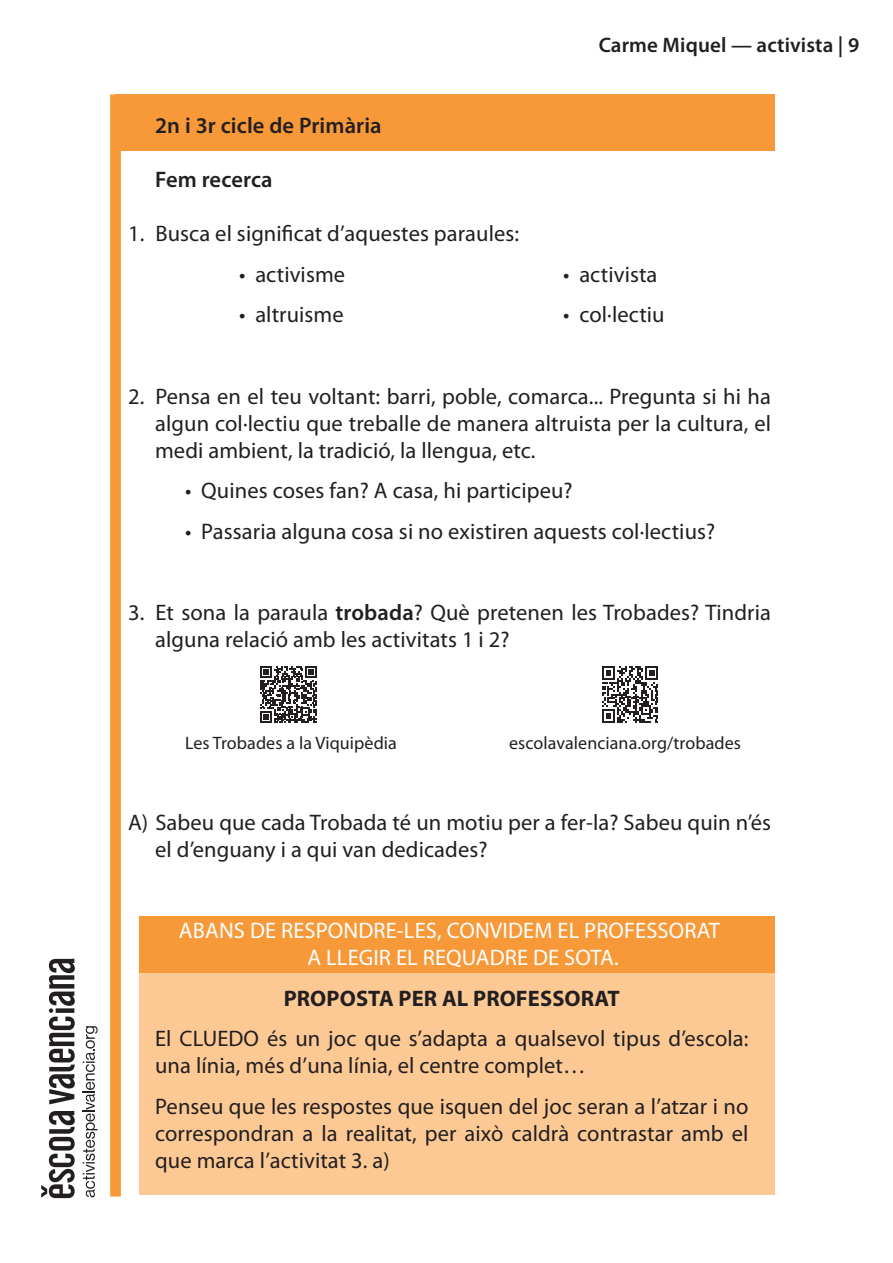
<style>
.page{position:relative;width:893px;height:1263px;background:#fff}
.page>*{position:absolute;margin:0;border:0;box-sizing:border-box;transform-origin:0 0}
.t1{font:22.5px/27px "Myriad Pro";letter-spacing:.005em;color:#231f20}
.t2{font:22.5px/27px "Myriad Pro";letter-spacing:.005em;color:#fff}
.t3{font:600 22.5px "Myriad Pro";letter-spacing:.005em;color:#231f20}
.t4{font:700 22.5px "Myriad Pro";letter-spacing:.005em;color:#231f20}
.t5{font:600 21px "Myriad Pro";letter-spacing:.005em;color:#231f20}
.t6{font:18px "Myriad Pro";letter-spacing:.005em;color:#231f20}
.s1{font-weight:600}
</style>
<div class="page">
<div style="left:116px;top:94px;width:659px;height:57px;background:#f79939"></div>
<div style="left:139px;top:916px;width:636px;height:57px;background:#f79939"></div>
<div style="left:139px;top:973px;width:636px;height:221px;background:#fcc995"></div>
<div style="left:110px;top:94px;width:11px;height:1102px;background:#f79939"></div>
<svg style="left:41px;top:958px;width:34px;height:240px"></svg>
<svg style="left:83px;top:1026px;width:15px;height:171px"></svg>
<svg style="left:602px;top:666px;width:56px;height:57px"></svg>
<svg style="left:260px;top:666px;width:57px;height:57px"></svg>
<p class="t5" style="left:599px;top:33px;width:262px">Carme Miquel — activista | 9</p>
<p class="t3" style="left:155px;top:113px;width:228px">2n i 3r cicle de Primària</p>
<p class="t3" style="left:155px;top:167px;width:119px">Fem recerca</p>
<p class="t1" style="left:128px;top:221px;width:393px">1. Busca el significat d’aquestes paraules:</p>
<p class="t1" style="left:239px;top:261px;width:108px">• activisme</p>
<p class="t1" style="left:563px;top:261px;width:96px">• activista</p>
<p class="t1" style="left:239px;top:302px;width:106px">• altruisme</p>
<p class="t1" style="left:563px;top:302px;width:103px">• col·lectiu</p>
<p class="t1" style="left:155px;top:383px;width:617px;text-align:justify;text-indent:-27px">2. Pensa en el teu voltant: barri, poble, comarca... Pregunta si hi ha algun col·lectiu que treballe de manera altruista per la cultura, el medi ambient, la tradició, la llengua, etc.</p>
<p class="t1" style="left:185px;top:477px;width:389px">• Quines coses fan? A casa, hi participeu?</p>
<p class="t1" style="left:185px;top:518px;width:532px">• Passaria alguna cosa si no existiren aquests col·lectius?</p>
<p class="t1" style="left:155px;top:599px;width:617px;text-indent:-27px">3. Et sona la paraula <span class="s1">trobada</span>? Què pretenen les Trobades? Tindria alguna relació amb les activitats 1 i 2?</p>
<p class="t6" style="left:185px;top:733px;width:213px">Les Trobades a la Viquipèdia</p>
<p class="t6" style="left:509px;top:733px;width:233px">escolavalenciana.org/trobades</p>
<p class="t1" style="left:155px;top:809px;width:617px;text-indent:-27px">A) Sabeu que cada Trobada té un motiu per a fer-la? Sabeu quin n’és el d’enguany i a qui van dedicades?</p>
<p class="t2" style="left:307px;top:917px;width:414px;text-indent:-128px">ABANS DE RESPONDRE-LES, CONVIDEM EL PROFESSORAT<br>A LLEGIR EL REQUADRE DE SOTA.</p>
<p class="t4" style="left:284px;top:985px;width:338px">PROPOSTA PER AL PROFESSORAT</p>
<p class="t1" style="left:155px;top:1025px;width:595px">El CLUEDO és un joc que s’adapta a qualsevol tipus d’escola: una línia, més d’una línia, el centre complet…</p>
<p class="t1" style="left:155px;top:1093px;width:595px;text-align:justify">Penseu que les respostes que isquen del joc seran a l’atzar i no correspondran a la realitat, per això caldrà contrastar amb el que marca l’activitat 3. a)</p>
</div>
